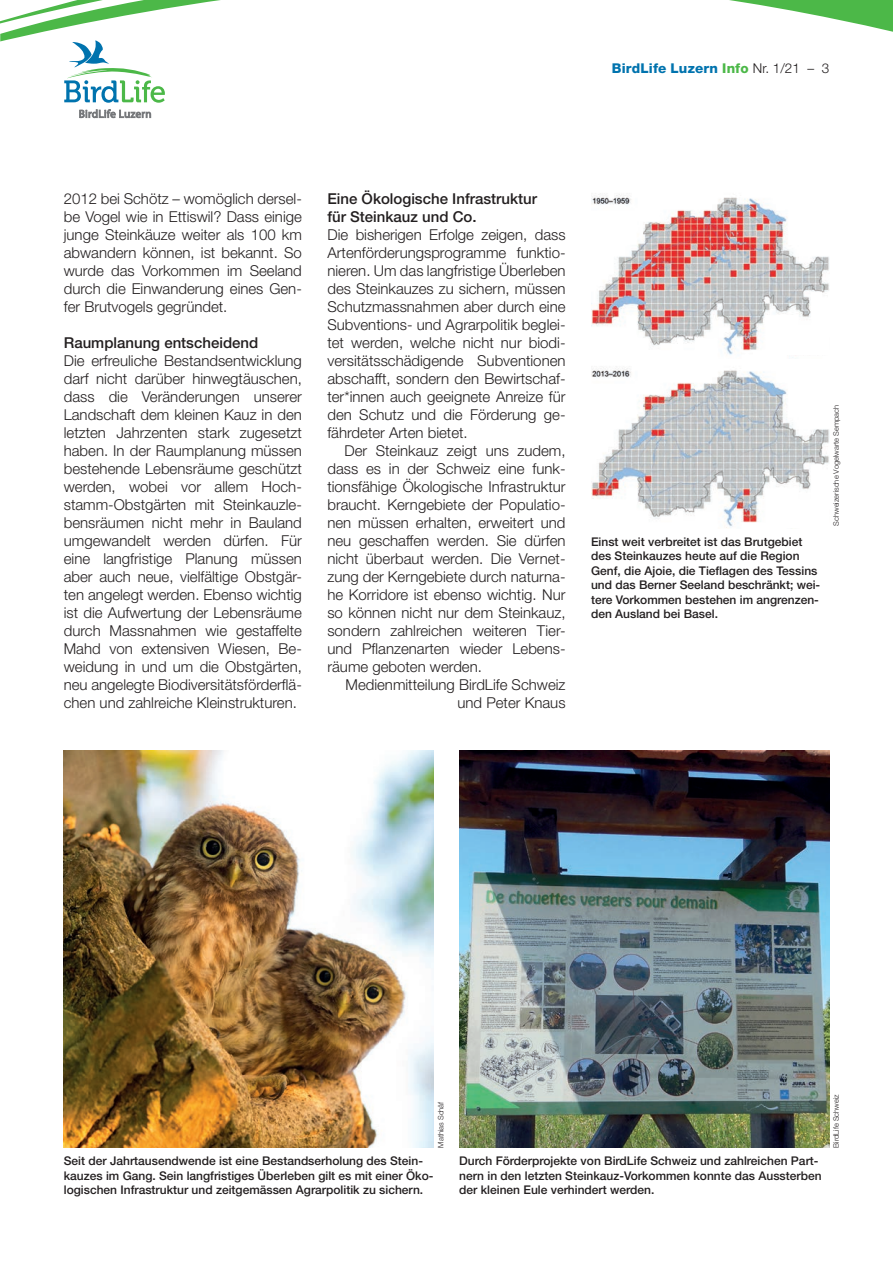
<style>
.page{position:relative;width:893px;height:1263px;background:#fff}
.page>*{position:absolute;margin:0;border:0;box-sizing:border-box;transform-origin:0 0}
.t1{font:300 15px/18px "Helvetica Neue LT Std";color:#231f20;text-align:justify}
.t2{font:500 15px/18px "Helvetica Neue LT Std";color:#231f20}
.t3{font:800 13.5px "Helvetica Neue LT Std";letter-spacing:.01em;color:#0073ae}
.t4{font:500 12px/14.4px "Helvetica Neue LT Std";color:#231f20}
.t5{font:300 7.5px "Helvetica Neue LT Std";color:#231f20}
.s1{color:#4cb848}
.s2{font-weight:300;color:#231f20}
</style>
<div class="page">
<img style="left:591px;top:193px;width:238px;height:165px">
<img style="left:591px;top:366px;width:238px;height:162px">
<svg style="left:165px;top:0;width:728px;height:32px"></svg>
<svg style="left:0;top:0;width:165px;height:103px"></svg>
<svg style="left:79px;top:109px;width:72px;height:10px"></svg>
<img style="left:64px;top:751px;width:370px;height:396px">
<img style="left:459px;top:751px;width:370px;height:396px">
<div style="left:781px;top:335px;width:48px;height:20px;background:#fff"></div>
<div style="left:781px;top:508px;width:48px;height:20px;background:#fff"></div>
<p class="t3" style="left:612px;top:61px;width:219px">BirdLife Luzern <span class="s1">Info</span> <span class="s2">Nr. 1/21 – 3</span></p>
<p class="t1" style="left:64px;top:189px;width:240px">2012 bei Schötz – womöglich dersel&shy;be Vogel wie in Ettiswil? Dass einige junge Steinkäuze weiter als 100 km abwandern können, ist bekannt. So wurde das Vorkommen im Seeland durch die Einwanderung eines Gen&shy;fer Brutvogels gegründet.</p>
<p class="t2" style="left:64px;top:334px;width:196px">Raumplanung entscheidend</p>
<p class="t1" style="left:64px;top:351px;width:240px">Die erfreuliche Bestandsentwicklung darf nicht darüber hinwegtäuschen, dass die Veränderungen unserer Landschaft dem kleinen Kauz in den letzten Jahrzenten stark zugesetzt haben. In der Raumplanung müssen bestehende Lebensräume geschützt werden, wobei vor allem Hoch&shy;stamm-Obstgärten mit Steinkauzle&shy;bensräumen nicht mehr in Bauland umgewandelt werden dürfen. Für eine langfristige Planung müssen aber auch neue, vielfältige Obstgär&shy;ten angelegt werden. Ebenso wichtig ist die Aufwertung der Lebensräume durch Massnahmen wie gestaffelte Mahd von extensiven Wiesen, Be&shy;weidung in und um die Obstgärten, neu angelegte Biodiversitätsförderflä&shy;chen und zahlreiche Kleinstrukturen.</p>
<p class="t2" style="left:327px;top:190px;width:211px">Eine Ökologische Infrastruktur für Steinkauz und Co.</p>
<p class="t1" style="left:327px;top:225px;width:240px">Die bisherigen Erfolge zeigen, dass Artenförderungsprogramme funktio&shy;nieren. Um das langfristige Überleben des Steinkauzes zu sichern, müssen Schutzmassnahmen aber durch eine Subventions- und Agrarpolitik beglei&shy;tet werden, welche nicht nur biodi&shy;versitätsschädigende Subventionen abschafft, sondern den Bewirtschaf&shy;ter*innen auch geeignete Anreize für den Schutz und die Förderung ge&shy;fährdeter Arten bietet.</p>
<p class="t1" style="left:327px;top:441px;width:240px;text-indent:17px">Der Steinkauz zeigt uns zudem, dass es in der Schweiz eine funk&shy;tionsfähige Ökologische Infrastruktur braucht. Kerngebiete der Populatio&shy;nen müssen erhalten, erweitert und neu geschaffen werden. Sie dürfen nicht überbaut werden. Die Vernet&shy;zung der Kerngebiete durch naturna&shy;he Korridore ist ebenso wichtig. Nur so können nicht nur dem Steinkauz, sondern zahlreichen weiteren Tier&shy;und Pflanzenarten wieder Lebens&shy;räume geboten werden.</p>
<p class="t1" style="left:345px;top:675px;width:222px;text-align:right">Medienmitteilung BirdLife Schweiz und Peter Knaus</p>
<p class="t4" style="left:591px;top:534px;width:231px">Einst weit verbreitet ist das Brutgebiet des Steinkauzes heute auf die Region Genf, die Ajoie, die Tieflagen des Tessins und das Berner Seeland beschränkt; wei&shy;tere Vorkommen bestehen im angrenzen&shy;den Ausland bei Basel.</p>
<p class="t5" style="left:831px;top:526px;width:122px;rotate:-90deg">Schweizerische Vogelwarte Sempach</p>
<p class="t5" style="left:436px;top:1147px;width:47px;rotate:-90deg">Mathias Schäf</p>
<p class="t5" style="left:831px;top:1147px;width:55px;rotate:-90deg">BirdLife Schweiz</p>
<p class="t4" style="left:64px;top:1154px;width:371px">Seit der Jahrtausendwende ist eine Bestandserholung des Stein&shy;kauzes im Gang. Sein langfristiges Überleben gilt es mit einer Öko&shy;logischen Infrastruktur und zeitgemässen Agrarpolitik zu sichern.</p>
<p class="t4" style="left:459px;top:1154px;width:364px">Durch Förderprojekte von BirdLife Schweiz und zahlreichen Part&shy;nern in den letzten Steinkauz-Vorkommen konnte das Aussterben der kleinen Eule verhindert werden.</p>
</div>
